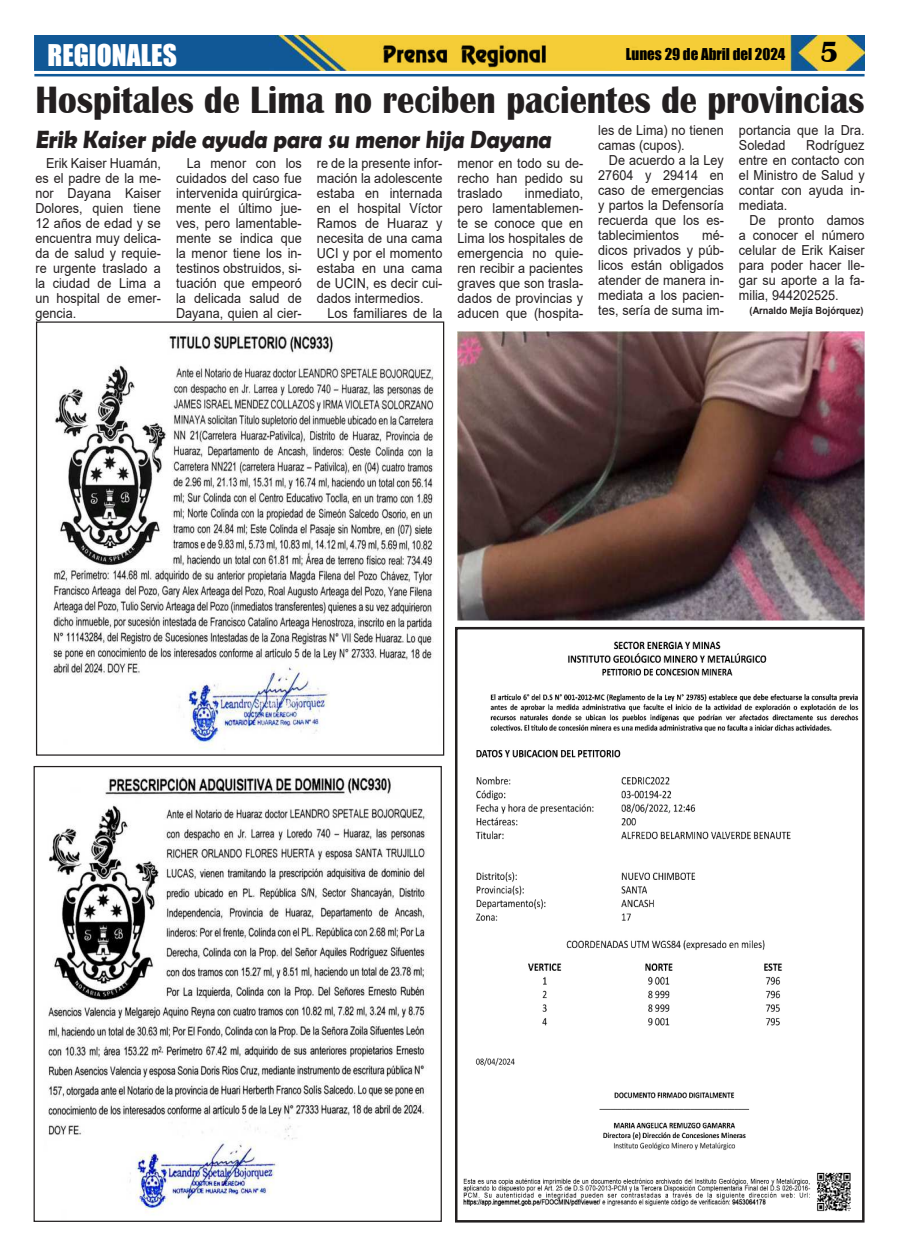
<style>
.page{position:relative;width:900px;height:1258px;background:#fff}
.page>*{position:absolute;margin:0;border:0;box-sizing:border-box;transform-origin:0 0}
.t1{font:700 39.25px "Britannic";color:#231f20;scale:.88 1}
.t2{font:27.5px "Impact";color:#fff}
.t3{font:700 25px "Berlin Sans FB Demi";color:#231f20;scale:.91 1}
.t4{font:15px "Impact";color:#000}
.t5{font:13.75px/15px "Arial";color:#231f20;text-align:justify;scale:.92 1}
.t6{font:700 10px "Arial";color:#231f20;scale:.92 1}
.s1{font-family:"Britannic";font-weight:700;font-size:30px}
</style>
<div class="page">
<img style="left:34px;top:35px;width:831px;height:35px">
<hr style="left:34px;top:74px;width:831px;height:2px;background:#0f5998">
<img style="left:380px;top:41px;width:169px;height:27px">
<img style="left:458px;top:331px;width:407px;height:289px">
<img style="left:463px;top:641px;width:396px;height:571px">
<div style="left:455px;top:627px;width:410px;height:595px;border:2px solid #231f20"></div>
<img style="left:48px;top:777px;width:379px;height:436px">
<img style="left:53px;top:333px;width:381px;height:417px">
<h2 class="t2" style="left:48px;top:40px;width:131px">REGIONALES</h2>
<p class="t4" style="left:626px;top:46px;width:214px">Lunes 29 de Abril del 2024 <span class="s1">5</span></p>
<h1 class="t1" style="left:36px;top:87px;width:944px">Hospitales de Lima no reciben pacientes de provincias</h1>
<p class="t5" style="left:35px;top:155px;width:138px;text-indent:11px">Erik Kaiser Huamán, es el padre de la me&shy;nor Dayana Kaiser Dolores, quien tiene 12 años de edad y se encuentra muy delica&shy;da de salud y requie&shy;re urgente traslado a la ciudad de Lima a un hospital de emer&shy;gencia.</p>
<p class="t5" style="left:176px;top:155px;width:138px;text-indent:11px">La menor con los cuidados del caso fue intervenida quirúrgica&shy;mente el último jue&shy;ves, pero lamentable&shy;mente se indica que la menor tiene los in&shy;testinos obstruidos, si&shy;tuación que empeoró la delicada salud de Dayana, quien al cier-</p>
<p class="t5" style="left:317px;top:157px;width:138px">re de la presente infor&shy;mación la adolescente estaba en internada en el hospital Víctor Ramos de Huaraz y necesita de una cama UCI y por el momento estaba en una cama de UCIN, es decir cui&shy;dados intermedios.</p>
<p class="t5" style="left:598px;top:123px;width:138px">les de Lima) no tienen camas (cupos).</p>
<p class="t5" style="left:598px;top:153px;width:138px;text-indent:11px">De acuerdo a la Ley 27604 y 29414 en caso de emergencias y partos la Defensoría recuerda que los es&shy;tablecimientos</p>
<p class="t5" style="left:739px;top:124px;width:138px">portancia que la Dra.<br>Soledad</p>
<h3 class="t3" style="left:35px;top:125px;width:572px">Erik Kaiser pide ayuda para su menor hija Dayana</h3>
<p class="t5" style="left:739px;top:138px;width:138px;text-indent:67px">Rodríguez entre en contacto con el Ministro de Salud y contar con ayuda in&shy;mediata.</p>
<p class="t5" style="left:739px;top:214px;width:138px;text-indent:11px">De pronto damos a conocer el número celular de Erik Kaiser para poder hacer lle&shy;gar su aporte a la fa&shy;milia, 944202525.</p>
<p class="t6" style="left:750px;top:306px;width:125px">(Arnaldo Mejía Bojórquez)</p>
<p class="t5" style="left:458px;top:157px;width:138px">menor en todo su de&shy;recho han pedido su traslado</p>
<p class="t5" style="left:458px;top:187px;width:138px;text-indent:67px">inmediato, pero lamentablemen&shy;te se conoce que en Lima los hospitales de emergencia no quie&shy;ren recibir a pacientes graves que son trasla&shy;dados de provincias y aducen que (hospita-</p>
<p class="t5" style="left:598px;top:229px;width:138px;text-indent:104px">mé&shy;dicos privados y púb&shy;licos están obligados atender de manera in&shy;mediata a los pacien&shy;tes, sería de suma im-</p>
<p class="t5" style="left:327px;top:305px;width:127px">Los familiares de la</p>
</div>
